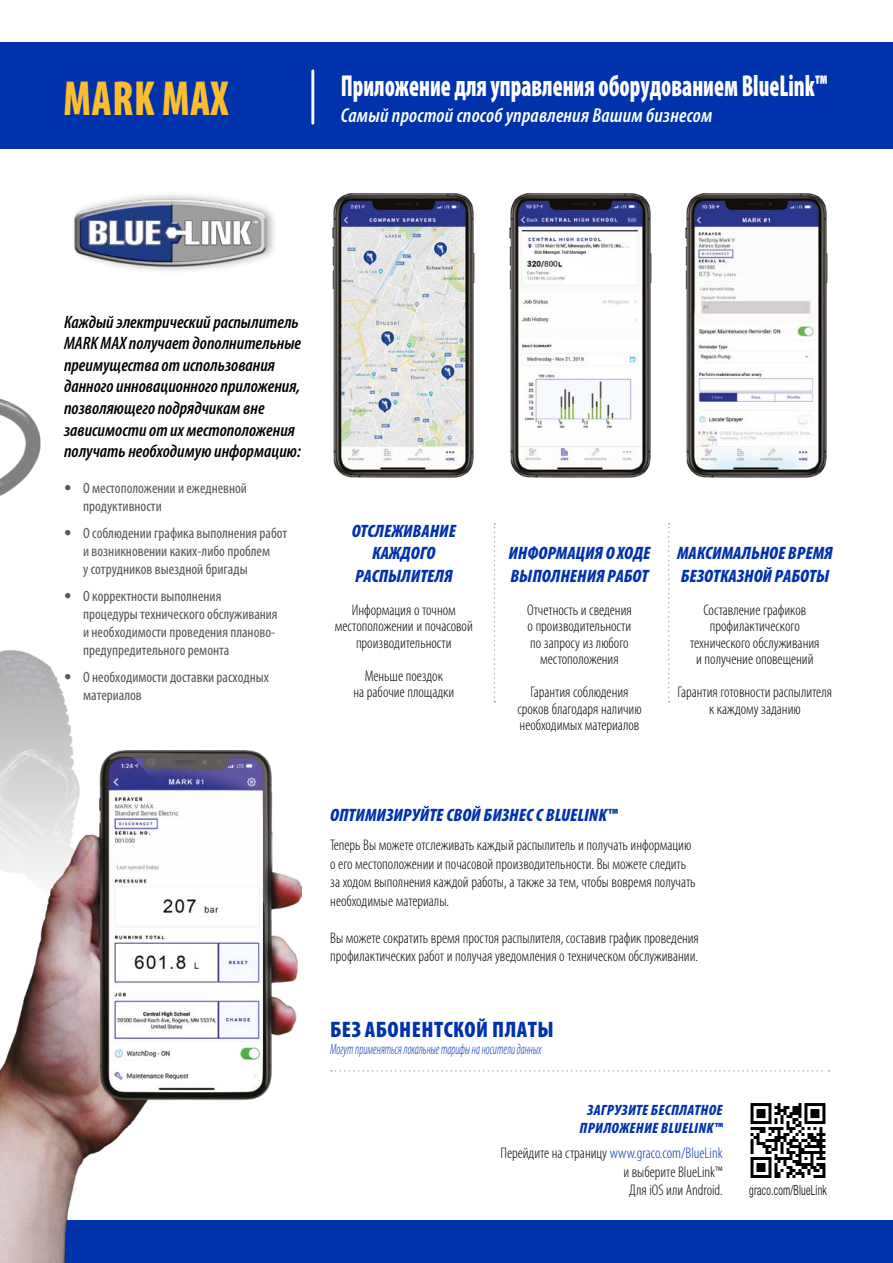
<style>
.page{position:relative;width:893px;height:1263px;background:#fff}
.page>*{position:absolute;margin:0;border:0;box-sizing:border-box;transform-origin:0 0}
.t1{font:900 condensed 49.5px "Myriad Pro";letter-spacing:.02em;color:#fcbd30;scale:.85 1}
.t2{font:900 condensed 30.45px "Myriad Pro";color:#fff;scale:.75 1}
.t3{font:900 condensed 22.5px "Myriad Pro";letter-spacing:.02em;color:#0033ab}
.t4{font:italic 600 condensed 20.25px "Myriad Pro";letter-spacing:.01em;color:#fff}
.t5{font:italic 600 condensed 18px/21.6px "Myriad Pro";color:#000}
.t6{font:italic 900 condensed 18px/22.5px "Myriad Pro";color:#0033ab}
.t7{font:300 condensed 15.3px/16.5px "Myriad Pro";color:#000;text-align:center}
.t8{font:condensed 15px/18px "Myriad Pro";color:#575756}
.t9{font:italic 300 condensed 15px "Myriad Pro";color:#0033ab;scale:.76 1}
.t10{font:italic 900 condensed 15px/18px "Myriad Pro";letter-spacing:.02em;color:#0033ab;text-align:center}
.t11{font:300 condensed 13.8px "Helvetica Neue LT Std";letter-spacing:.02em;color:#000;scale:.76 1}
.s1{font-family:"Helvetica Neue LT Std"}
.s2{color:#0033ab}
</style>
<div class="page">
<img style="left:0;top:398px;width:73px;height:352px">
<div style="left:0;top:43px;width:893px;height:106px;background:#0033ab"></div>
<div style="left:0;top:1220px;width:893px;height:43px;background:#0033ab"></div>
<img style="left:0;top:750px;width:301px;height:513px">
<svg style="left:750px;top:1103px;width:75px;height:75px"></svg>
<img style="left:332px;top:193px;width:143px;height:285px">
<img style="left:509px;top:193px;width:143px;height:285px">
<img style="left:685px;top:193px;width:143px;height:285px">
<div style="left:70px;top:191px;width:208px;height:83px;background:#000;opacity:.33"></div>
<img style="left:73px;top:199px;width:193px;height:68px">
<svg style="left:668px;top:523px;width:2px;height:179px"></svg>
<svg style="left:494px;top:523px;width:1px;height:179px"></svg>
<svg style="left:331px;top:1070px;width:498px;height:1px"></svg>
<hr style="left:311px;top:71px;width:3px;height:52px;background:#fff">
<h1 class="t1" style="left:63px;top:67px;width:195px">MARK MAX</h1>
<h2 class="t2" style="left:341px;top:66px;width:650px">Приложение для управления оборудованием BlueLink™</h2>
<h3 class="t4" style="left:341px;top:103px;width:373px">Самый простой способ управления Вашим бизнесом</h3>
<p class="t5" style="left:64px;top:310px;width:239px">Каждый электрический распылитель MARK MAX получает дополнительные преимущества от использования данного инновационного приложения, позволяющего подрядчикам вне зависимости от их местоположения получать необходимую информацию:</p>
<p class="t8" style="left:83px;top:479px;width:165px;text-indent:-19px"><span class="s1">•</span> О местоположении и ежедневной продуктивности</p>
<p class="t8" style="left:83px;top:524px;width:206px;text-indent:-19px"><span class="s1">•</span> О соблюдении графика выполнения работ и возникновении каких-либо проблем<br>у сотрудников выездной бригады</p>
<p class="t8" style="left:83px;top:587px;width:196px;text-indent:-19px"><span class="s1">•</span> О корректности выполнения процедуры технического обслуживания и необходимости проведения планово&shy;предупредительного ремонта</p>
<p class="t8" style="left:83px;top:668px;width:187px;text-indent:-19px"><span class="s1">•</span> О необходимости доставки расходных материалов</p>
<p class="t6" style="left:352px;top:519px;width:106px;text-align:center">ОТСЛЕЖИВАНИЕ<br>КАЖДОГО<br>РАСПЫЛИТЕЛЯ</p>
<p class="t7" style="left:335px;top:601px;width:140px">Информация о точном местоположении и почасовой производительности</p>
<p class="t7" style="left:353px;top:667px;width:102px">Меньше поездок<br>на рабочие площадки</p>
<p class="t6" style="left:508px;top:542px;width:144px">ИНФОРМАЦИЯ О ХОДЕ<br>ВЫПОЛНЕНИЯ РАБОТ</p>
<p class="t7" style="left:527px;top:601px;width:106px">Отчетность и сведения о производительности по запросу из любого местоположения</p>
<p class="t7" style="left:517px;top:684px;width:126px">Гарантия соблюдения сроков благодаря наличию необходимых материалов</p>
<p class="t6" style="left:677px;top:542px;width:157px">МАКСИМАЛЬНОЕ ВРЕМЯ<br>БЕЗОТКАЗНОЙ РАБОТЫ</p>
<p class="t7" style="left:690px;top:601px;width:131px">Составление графиков профилактического технического обслуживания и получение оповещений</p>
<p class="t7" style="left:678px;top:684px;width:156px">Гарантия готовности распылителя к каждому заданию</p>
<p class="t6" style="left:330px;top:804px;width:289px">ОПТИМИЗИРУЙТЕ СВОЙ БИЗНЕС С BLUELINK™</p>
<p class="t7" style="left:330px;top:836px;width:367px;line-height:18.5px;text-align:left">Теперь Вы можете отслеживать каждый распылитель и получать информацию о его местоположении и почасовой производительности. Вы можете следить за ходом выполнения каждой работы, а также за тем, чтобы вовремя получать необходимые материалы.</p>
<p class="t7" style="left:330px;top:928px;width:370px;line-height:18.5px;text-align:left">Вы можете сократить время простоя распылителя, составив график проведения профилактических работ и получая уведомления о техническом обслуживании.</p>
<h3 class="t3" style="left:330px;top:1015px;width:225px">БЕЗ АБОНЕНТСКОЙ ПЛАТЫ</h3>
<p class="t9" style="left:330px;top:1040px;width:279px">Могут применяться локальные тарифы на носители данных</p>
<p class="t10" style="left:580px;top:1100px;width:145px">ЗАГРУЗИТЕ БЕСПЛАТНОЕ<br>ПРИЛОЖЕНИЕ BLUELINK™</p>
<p class="t7" style="left:500px;top:1144px;width:224px;line-height:18.5px;text-align:right">Перейдите на страницу <span class="s2">www.graco.com/BlueLink </span>и выберите BlueLink™<br>Для iOS или Android.</p>
<p class="t11" style="left:749px;top:1183px;width:104px">graco.com/BlueLink</p>
</div>
